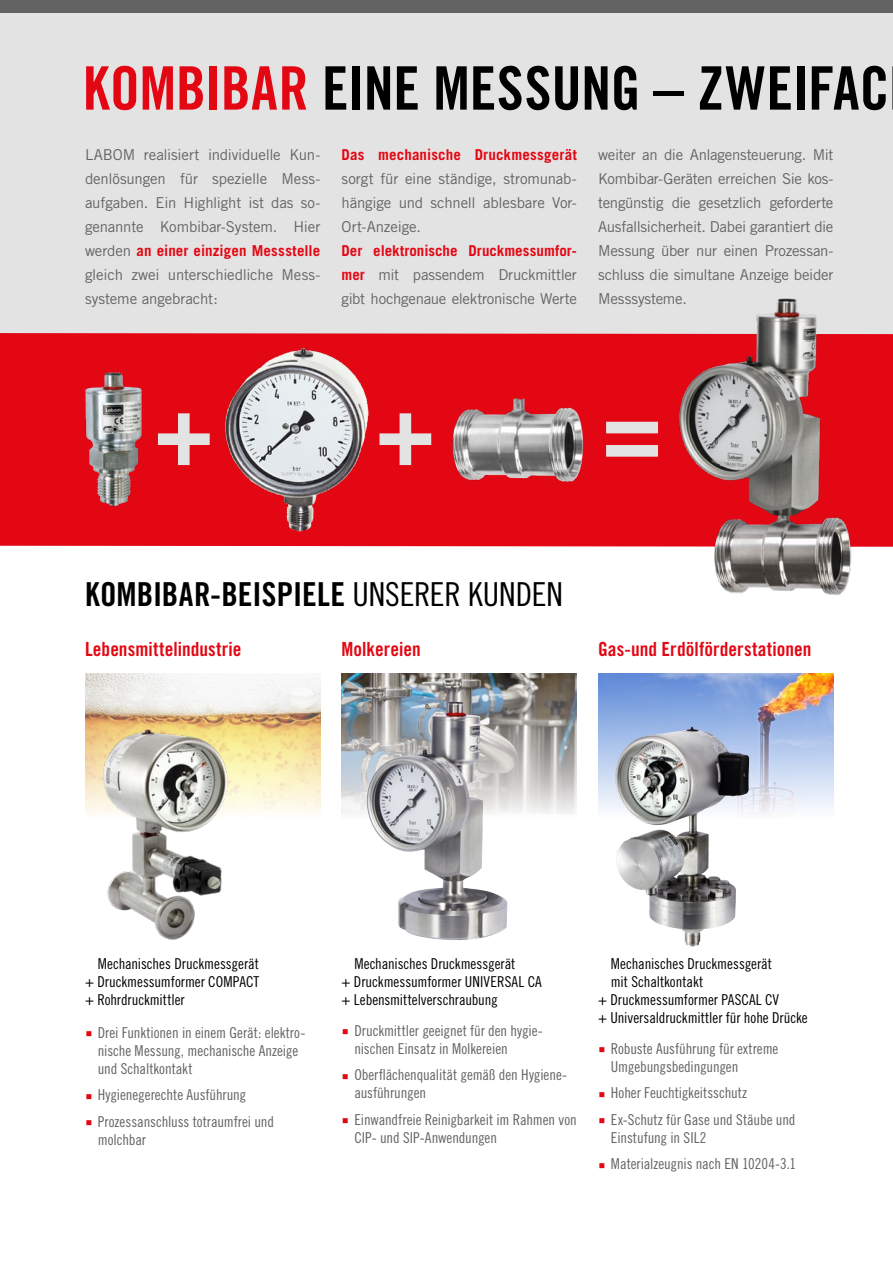
<style>
.page{position:relative;width:893px;height:1263px;background:#fff}
.page>*{position:absolute;margin:0;border:0;box-sizing:border-box;transform-origin:0 0}
.t1{font:60px "Trade Gothic Bold Cond Twenty";letter-spacing:-.005em;color:#000}
.t2{font:33px "Trade Gothic LT Pro Bd Cn 20";letter-spacing:.005em;color:#000}
.t3{font:19.5px "Trade Gothic Bold Cond Twenty";color:#e30613}
.t4{font:15px/24px "Trade Gothic";letter-spacing:-.015em;color:#646363;text-align:justify}
.t5{font:15px/18px "Trade Gothic Cond Eighteen";letter-spacing:-.005em;color:#646363}
.t6{font:15px/18px "Trade Gothic Cond Eighteen";letter-spacing:-.005em;color:#000;text-align:justify}
.t7{font:700 15px "Trade Gothic";letter-spacing:.01em;color:#e30613}
.s1{color:#e30613}
.s2{font-weight:700;color:#e30613}
.s3{font-family:"Trade Gothic LT Pro Cn 18"}
</style>
<div class="page">
<div style="left:0;top:0;width:893px;height:546px;background:#e3e3e3"></div>
<div style="left:0;top:333px;width:893px;height:214px;background:#e30613"></div>
<div style="left:0;top:0;width:893px;height:13px;background:#646363"></div>
<img style="left:342px;top:674px;width:235px;height:140px">
<img style="left:598px;top:674px;width:235px;height:140px">
<img style="left:674px;top:298px;width:180px;height:297px">
<img style="left:446px;top:391px;width:144px;height:102px">
<img style="left:223px;top:333px;width:167px;height:207px">
<svg style="left:158px;top:413px;width:52px;height:52px"></svg>
<svg style="left:606px;top:422px;width:52px;height:35px"></svg>
<svg style="left:379px;top:413px;width:52px;height:52px"></svg>
<img style="left:85px;top:674px;width:235px;height:140px">
<img style="left:101px;top:727px;width:129px;height:213px">
<img style="left:615px;top:727px;width:121px;height:219px">
<img style="left:367px;top:702px;width:141px;height:238px">
<img style="left:80px;top:367px;width:68px;height:145px">
<h1 class="t1" style="left:83px;top:52px;width:808px"><span class="s1">KOMBIBAR</span> EINE MESSUNG – ZWEIFAC</h1>
<p class="t4" style="left:85px;top:142px;width:237px">LABOM realisiert individuelle Kun&shy;denlösungen für spezielle Mess&shy;aufgaben. Ein Highlight ist das so&shy;genannte Kombibar-System. Hier werden <span class="s2">an einer einzigen Messstelle </span>gleich zwei unterschiedliche Mess&shy;systeme angebracht:</p>
<p class="t7" style="left:342px;top:145px;width:237px">Das mechanische Druckmessgerät</p>
<p class="t4" style="left:342px;top:166px;width:237px">sorgt für eine ständige, stromunab&shy;hängige und schnell ablesbare Vor-Ort-Anzeige.</p>
<p class="t4" style="left:342px;top:238px;width:237px"><span class="s2">Der elektronische Druckmessumfor&shy;mer</span> mit passendem Druckmittler gibt hochgenaue elektronische Werte</p>
<p class="t4" style="left:598px;top:142px;width:237px">weiter an die Anlagensteuerung. Mit Kombibar-Geräten erreichen Sie kos&shy;tengünstig die gesetzlich geforderte Ausfallsicherheit. Dabei garantiert die Messung über nur einen Prozessan&shy;schluss die simultane Anzeige beider Messsysteme.</p>
<h2 class="t2" style="left:85px;top:574px;width:479px">KOMBIBAR-BEISPIELE <span class="s3">UNSERER KUNDEN</span></h2>
<h3 class="t3" style="left:85px;top:637px;width:158px">Lebensmittelindustrie</h3>
<h3 class="t3" style="left:342px;top:637px;width:81px">Molkereien</h3>
<h3 class="t3" style="left:598px;top:637px;width:215px">Gas-und Erdölförderstationen</h3>
<p class="t6" style="left:85px;top:954px;width:176px;text-indent:13px">Mechanisches Druckmessgerät + Druckmessumformer COMPACT + Rohrdruckmittler</p>
<p class="t5" style="left:98px;top:1023px;width:209px;text-indent:-13px"><span class="s1">◼</span> Drei Funktionen in einem Gerät: elektro&shy;nische Messung, mechanische Anzeige und Schaltkontakt</p>
<p class="t5" style="left:85px;top:1081px;width:191px;line-height:26.5px"><span class="s1">◼</span> Hygienegerechte Ausführung<br><span class="s1">◼</span> Prozessanschluss totraumfrei und</p>
<p class="t5" style="left:98px;top:1130px;width:50px">molchbar</p>
<p class="t6" style="left:342px;top:954px;width:202px;text-align:left;text-indent:13px">Mechanisches Druckmessgerät<br>+ Druckmessumformer UNIVERSAL CA + Lebensmittelverschraubung</p>
<p class="t5" style="left:354px;top:1021px;width:190px;text-indent:-13px"><span class="s1">◼</span> Druckmittler geeignet für den hygie&shy;nischen Einsatz in Molkereien</p>
<p class="t5" style="left:354px;top:1065px;width:214px;text-indent:-13px"><span class="s1">◼</span> Oberflächenqualität gemäß den Hygiene&shy;ausführungen</p>
<p class="t5" style="left:354px;top:1110px;width:224px;text-indent:-13px"><span class="s1">◼</span> Einwandfreie Reinigbarkeit im Rahmen von<br>CIP- und SIP-Anwendungen</p>
<p class="t6" style="left:611px;top:954px;width:163px">Mechanisches Druckmessgerät</p>
<p class="t6" style="left:611px;top:972px;width:94px">mit Schaltkontakt</p>
<p class="t6" style="left:598px;top:990px;width:183px">+ Druckmessumformer PASCAL CV</p>
<p class="t6" style="left:598px;top:1008px;width:211px">+ Universaldruckmittler für hohe Drücke</p>
<p class="t5" style="left:611px;top:1039px;width:169px;text-indent:-13px"><span class="s1">◼</span> Robuste Ausführung für extreme<br>Umgebungsbedingungen</p>
<p class="t5" style="left:598px;top:1079px;width:199px;line-height:26.5px"><span class="s1">◼</span> Hoher Feuchtigkeitsschutz<br><span class="s1">◼</span> Ex-Schutz für Gase und Stäube und</p>
<p class="t5" style="left:598px;top:1124px;width:200px;line-height:26.5px;text-indent:13px">Einstufung in SIL2<br><span class="s1">◼</span> Materialzeugnis nach EN 10204-3.1</p>
</div>
